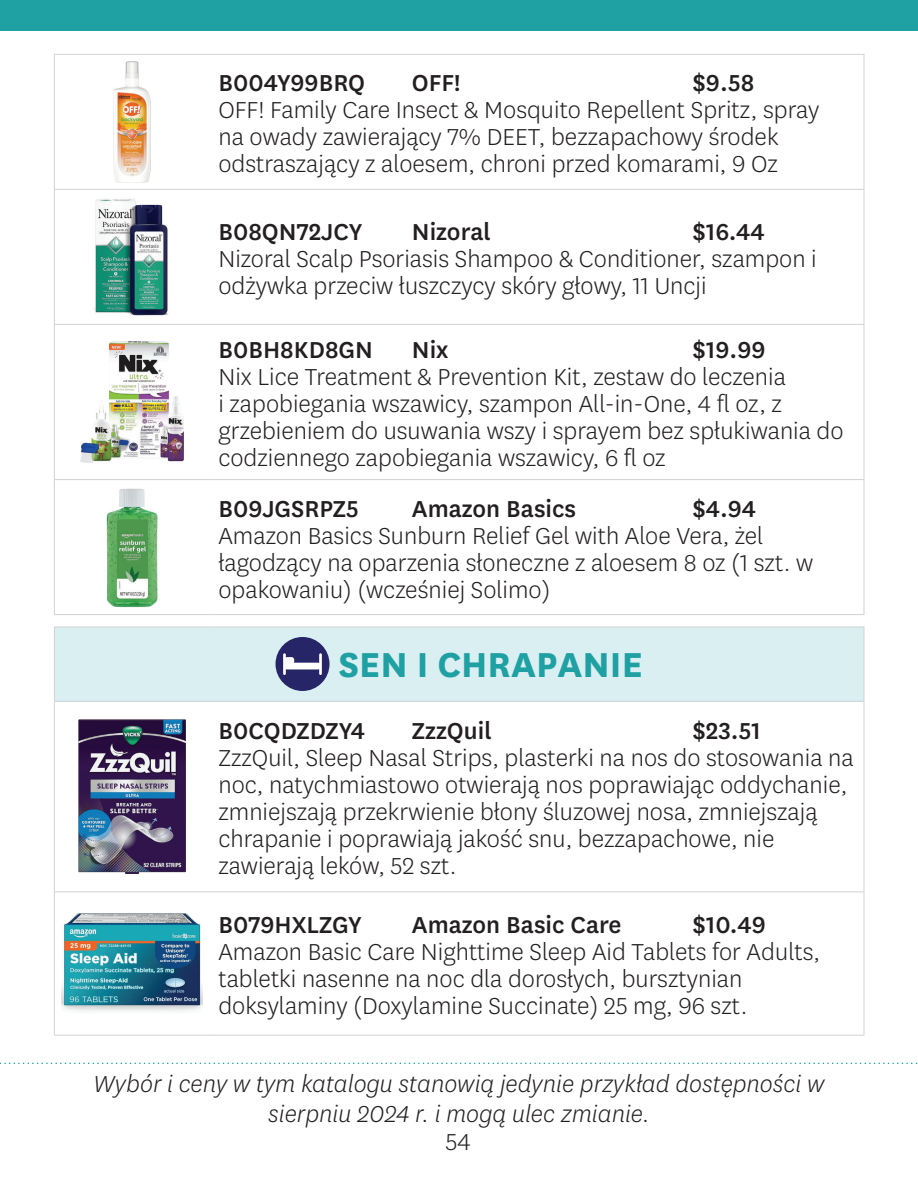
<style>
.page{position:relative;width:918px;height:1188px;background:#fff}
.page>*{position:absolute;margin:0;border:0;box-sizing:border-box;transform-origin:0 0}
.t1{font:700 40.5px "Centene Sans";color:#1fa0a3}
.t2{font:300 27px/27px "Centene Sans";color:#231f20}
.t3{font:500 27px "Centene Sans";color:#231f20}
.t4{font:italic 300 27px/30px "Centene Sans";color:#231f20;text-align:center}
</style>
<div class="page">
<div style="left:0;top:0;width:918px;height:31px;background:#1fa0a3"></div>
<svg style="left:0;top:1063px;width:918px;height:1px"></svg>
<hr style="left:54px;top:54px;width:158px;height:1px;background:#d1d2d4">
<hr style="left:54px;top:55px;width:1px;height:134px;background:#d1d2d4">
<hr style="left:212px;top:54px;width:652px;height:1px;background:#d1d2d4">
<hr style="left:864px;top:55px;width:1px;height:134px;background:#d1d2d4">
<hr style="left:54px;top:189px;width:158px;height:1px;background:#d1d2d4">
<hr style="left:54px;top:190px;width:1px;height:134px;background:#d1d2d4">
<hr style="left:212px;top:189px;width:652px;height:1px;background:#d1d2d4">
<hr style="left:864px;top:190px;width:1px;height:134px;background:#d1d2d4">
<hr style="left:54px;top:324px;width:158px;height:1px;background:#d1d2d4">
<hr style="left:54px;top:325px;width:1px;height:154px;background:#d1d2d4">
<hr style="left:212px;top:324px;width:652px;height:1px;background:#d1d2d4">
<hr style="left:864px;top:325px;width:1px;height:154px;background:#d1d2d4">
<hr style="left:54px;top:479px;width:158px;height:1px;background:#d1d2d4">
<hr style="left:54px;top:480px;width:1px;height:134px;background:#d1d2d4">
<hr style="left:212px;top:479px;width:652px;height:1px;background:#d1d2d4">
<hr style="left:864px;top:480px;width:1px;height:134px;background:#d1d2d4">
<hr style="left:54px;top:614px;width:158px;height:1px;background:#d1d2d4">
<hr style="left:212px;top:614px;width:652px;height:1px;background:#d1d2d4">
<img style="left:113px;top:61px;width:38px;height:122px">
<img style="left:93px;top:199px;width:75px;height:117px">
<img style="left:80px;top:341px;width:104px;height:122px">
<img style="left:106px;top:488px;width:52px;height:120px">
<div style="left:54px;top:627px;width:810px;height:74px;background:#daeff1"></div>
<hr style="left:864px;top:627px;width:1px;height:74px;background:#d1d2d4">
<hr style="left:54px;top:627px;width:158px;height:1px;background:#d1d2d4">
<hr style="left:54px;top:627px;width:1px;height:74px;background:#d1d2d4">
<hr style="left:212px;top:627px;width:652px;height:1px;background:#d1d2d4">
<hr style="left:54px;top:701px;width:158px;height:1px;background:#d1d2d4">
<hr style="left:54px;top:702px;width:1px;height:189px;background:#d1d2d4">
<hr style="left:212px;top:701px;width:652px;height:1px;background:#d1d2d4">
<hr style="left:864px;top:702px;width:1px;height:189px;background:#d1d2d4">
<hr style="left:54px;top:891px;width:158px;height:1px;background:#d1d2d4">
<hr style="left:54px;top:892px;width:1px;height:143px;background:#d1d2d4">
<hr style="left:212px;top:891px;width:652px;height:1px;background:#d1d2d4">
<hr style="left:864px;top:892px;width:1px;height:143px;background:#d1d2d4">
<hr style="left:54px;top:1035px;width:158px;height:1px;background:#d1d2d4">
<hr style="left:212px;top:1035px;width:652px;height:1px;background:#d1d2d4">
<div style="left:276px;top:637px;width:54px;height:54px;background:#252568;border-radius:50%"></div>
<svg style="left:283px;top:653px;width:39px;height:22px"></svg>
<img style="left:79px;top:719px;width:106px;height:155px">
<img style="left:61px;top:914px;width:142px;height:97px">
<p class="t3" style="left:218px;top:65px;width:148px">B004Y99BRQ</p>
<p class="t3" style="left:412px;top:65px;width:50px">OFF!</p>
<p class="t3" style="left:692px;top:65px;width:63px">$9.58</p>
<p class="t2" style="left:218px;top:96px;width:603px">OFF! Family Care Insect &amp; Mosquito Repellent Spritz, spray na owady zawierający 7% DEET, bezzapachowy środek odstraszający z aloesem, chroni przed komarami, 9 Oz</p>
<p class="t3" style="left:218px;top:213px;width:145px">B08QN72JCY</p>
<p class="t3" style="left:412px;top:213px;width:80px">Nizoral</p>
<p class="t3" style="left:692px;top:213px;width:74px">$16.44</p>
<p class="t2" style="left:218px;top:244px;width:600px">Nizoral Scalp Psoriasis Shampoo &amp; Conditioner, szampon i odżywka przeciw łuszczycy skóry głowy, 11 Uncji</p>
<p class="t3" style="left:218px;top:331px;width:156px">B0BH8KD8GN</p>
<p class="t3" style="left:412px;top:331px;width:38px">Nix</p>
<p class="t3" style="left:692px;top:331px;width:75px">$19.99</p>
<p class="t2" style="left:218px;top:363px;width:627px">Nix Lice Treatment &amp; Prevention Kit, zestaw do leczenia<br>i zapobiegania wszawicy, szampon All-in-One, 4 fl oz, z grzebieniem do usuwania wszy i sprayem bez spłukiwania do codziennego zapobiegania wszawicy, 6 fl oz</p>
<p class="t3" style="left:218px;top:490px;width:142px">B09JGSRPZ5</p>
<p class="t3" style="left:412px;top:490px;width:166px">Amazon Basics</p>
<p class="t3" style="left:692px;top:490px;width:65px">$4.94</p>
<p class="t2" style="left:218px;top:521px;width:596px">Amazon Basics Sunburn Relief Gel with Aloe Vera, żel łagodzący na oparzenia słoneczne z aloesem 8 oz (1 szt. w opakowaniu) (wcześniej Solimo)</p>
<h2 class="t1" style="left:338px;top:636px;width:306px">SEN I CHRAPANIE</h2>
<p class="t3" style="left:218px;top:713px;width:148px">B0CQDZDZY4</p>
<p class="t3" style="left:412px;top:713px;width:81px">ZzzQuil</p>
<p class="t3" style="left:692px;top:713px;width:70px">$23.51</p>
<p class="t2" style="left:218px;top:744px;width:637px">ZzzQuil, Sleep Nasal Strips, plasterki na nos do stosowania na noc, natychmiastowo otwierają nos poprawiając oddychanie, zmniejszają przekrwienie błony śluzowej nosa, zmniejszają chrapanie i poprawiają jakość snu, bezzapachowe, nie zawierają leków, 52 szt.</p>
<p class="t3" style="left:218px;top:906px;width:145px">B079HXLZGY</p>
<p class="t3" style="left:412px;top:906px;width:211px">Amazon Basic Care</p>
<p class="t3" style="left:692px;top:906px;width:75px">$10.49</p>
<p class="t2" style="left:218px;top:938px;width:603px">Amazon Basic Care Nighttime Sleep Aid Tablets for Adults, tabletki nasenne na noc dla dorosłych, bursztynian doksylaminy (Doxylamine Succinate) 25 mg, 96 szt.</p>
<p class="t4" style="left:94px;top:1068px;width:732px">Wybór i ceny w tym katalogu stanowią jedynie przykład dostępności w sierpniu 2024 r. i mogą ulec zmianie.</p>
<p class="t2" style="left:446px;top:1127px;width:27px">54</p>
</div>
